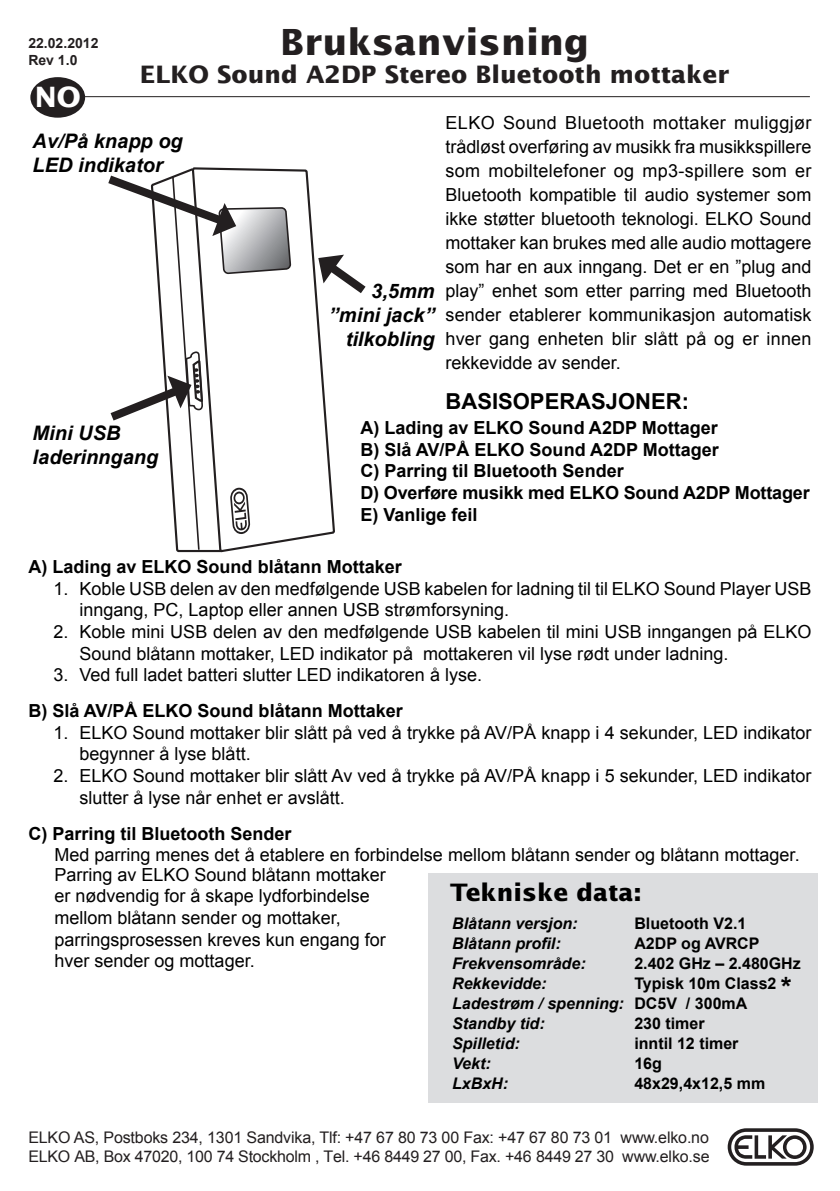
<style>
.page{position:relative;width:840px;height:1191px;background:#fff}
.page>*{position:absolute;margin:0;border:0;box-sizing:border-box;transform-origin:0 0}
.t1{font:700 36px "Lucida Sans";color:#231f20}
.t2{font:700 28px "Lucida Sans";color:#fff}
.t3{font:700 24px "Lucida Sans";color:#231f20}
.t4{font:700 24px "Lucida Sans";color:#000}
.t5{font:700 22px "Arial";color:#000}
.t6{font:italic 700 20px/24px "Arial";color:#000}
.t7{font:18px/24px "Arial";color:#000}
.t8{font:700 18px/21.6px "Arial";color:#000}
.t9{font:16px/19.2px "Arial";letter-spacing:-.01em;color:#231f20}
.t10{font:italic 700 16px/20px "Arial";color:#000}
.t11{font:700 16px "Arial";color:#000}
.t12{font:700 14px/16.8px "Arial";color:#231f20}
.s1{font-style:normal}
.s2{font-style:normal;font-size:28px}
</style>
<div class="page">
<div style="left:428px;top:873px;width:389px;height:230px;background:#dcdddf"></div>
<hr style="left:60px;top:96px;width:749px;height:1px;background:#231f20">
<svg style="left:727px;top:1128px;width:87px;height:38px"></svg>
<svg style="left:292px;top:169px;width:43px;height:372px"></svg>
<svg style="left:316px;top:254px;width:50px;height:47px"></svg>
<svg style="left:108px;top:167px;width:184px;height:386px"></svg>
<div style="left:30px;top:77px;width:55px;height:41px;background:#231f20;border-radius:50%"></div>
<p class="t12" style="left:28px;top:36px;width:72px">22.02.2012<br>Rev 1.0</p>
<h2 class="t2" style="left:35px;top:82px;width:47px">NO</h2>
<h1 class="t1" style="left:280px;top:22px;width:310px">Bruksanvisning</h1>
<h3 class="t3" style="left:140px;top:61px;width:590px">ELKO Sound A2DP Stereo Bluetooth mottaker</h3>
<p class="t6" style="left:33px;top:130px;width:152px">Av/På knapp og<br>LED indikator</p>
<p class="t6" style="left:33px;top:422px;width:127px">Mini USB laderinngang</p>
<p class="t6" style="left:329px;top:280px;width:107px;text-align:right">3,5mm ”mini jack” tilkobling</p>
<p class="t7" style="left:445px;top:111px;width:367px;text-align:justify">ELKO Sound Bluetooth mottaker muliggjør trådløst overføring av musikk fra musikkspillere som mobiltelefoner og mp3-spillere som er Bluetooth kompatible til audio systemer som ikke støtter bluetooth teknologi. ELKO Sound mottaker kan brukes med alle audio mottagere som har en aux inngang. Det er en ”plug and play” enhet som etter parring med Bluetooth sender etablerer kommunikasjon automatisk hver gang enheten blir slått på og er innen rekkevidde av sender.</p>
<p class="t5" style="left:445px;top:387px;width:245px">BASISOPERASJONER:</p>
<p class="t8" style="left:360px;top:418px;width:450px">A) Lading av ELKO Sound A2DP Mottager<br>B) Slå AV/PÅ ELKO Sound A2DP Mottager<br>C) Parring til Bluetooth Sender<br>D) Overføre musikk med ELKO Sound A2DP Mottager E) Vanlige feil</p>
<p class="t8" style="left:28px;top:556px;width:375px">A) Lading av ELKO Sound blåtann Mottaker</p>
<p class="t7" style="left:79px;top:578px;width:733px;line-height:21.6px;text-indent:-26px">1. Koble USB delen av den medfølgende USB kabelen for ladning til til ELKO Sound Player USB inngang, PC, Laptop eller annen USB strømforsyning.</p>
<p class="t7" style="left:79px;top:621px;width:733px;line-height:21.6px;text-indent:-26px">2. Koble mini USB delen av den medfølgende USB kabelen til mini USB inngangen på ELKO<br>Sound blåtann mottaker, LED indikator på mottakeren vil lyse rødt under ladning.</p>
<p class="t7" style="left:53px;top:663px;width:430px">3. Ved full ladet batteri slutter LED indikatoren å lyse.</p>
<p class="t8" style="left:28px;top:700px;width:376px">B) Slå AV/PÅ ELKO Sound blåtann Mottaker</p>
<p class="t7" style="left:79px;top:722px;width:733px;line-height:21.6px;text-indent:-26px">1. ELKO Sound mottaker blir slått på ved å trykke på AV/PÅ knapp i 4 sekunder, LED indikator begynner å lyse blått.</p>
<p class="t7" style="left:79px;top:765px;width:733px;line-height:21.6px;text-indent:-26px">2. ELKO Sound mottaker blir slått Av ved å trykke på AV/PÅ knapp i 5 sekunder, LED indikator slutter å lyse når enhet er avslått.</p>
<p class="t8" style="left:28px;top:823px;width:265px">C) Parring til Bluetooth Sender</p>
<p class="t7" style="left:54px;top:843px;width:746px">Med parring menes det å etablere en forbindelse mellom blåtann sender og blåtann mottager.</p>
<h3 class="t4" style="left:450px;top:878px;width:193px">Tekniske data:</h3>
<p class="t10" style="left:452px;top:914px;width:127px">Blåtann versjon:</p>
<p class="t11" style="left:634px;top:913px;width:114px">Bluetooth V2.1</p>
<p class="t10" style="left:452px;top:934px;width:110px">Blåtann profil:</p>
<p class="t11" style="left:634px;top:933px;width:127px">A2DP og AVRCP</p>
<p class="t10" style="left:452px;top:954px;width:135px">Frekvensområde:</p>
<p class="t11" style="left:634px;top:953px;width:168px">2.402 GHz – 2.480GHz</p>
<p class="t10" style="left:452px;top:974px;width:96px">Rekkevidde:</p>
<p class="t7" style="left:54px;top:864px;width:333px;line-height:21.6px">Parring av ELKO Sound blåtann mottaker er nødvendig for å skape lydforbindelse mellom blåtann sender og mottaker, parringsprosessen kreves kun engang for hver sender og mottager.</p>
<p class="t10" style="left:452px;top:974px;width:341px;text-indent:182px"><span class="s1">Typisk 10m Class2</span> <span class="s2">*<br></span>Ladestrøm / spenning: <span class="s1">DC5V / 300mA<br></span>Standby tid:</p>
<p class="t11" style="left:634px;top:1013px;width:72px">230 timer</p>
<p class="t10" style="left:452px;top:1034px;width:69px">Spilletid:</p>
<p class="t11" style="left:634px;top:1033px;width:106px">inntil 12 timer</p>
<p class="t10" style="left:452px;top:1054px;width:40px">Vekt:</p>
<p class="t11" style="left:634px;top:1053px;width:29px">16g</p>
<p class="t10" style="left:452px;top:1074px;width:57px">LxBxH:</p>
<p class="t11" style="left:634px;top:1073px;width:132px">48x29,4x12,5 mm</p>
<p class="t9" style="left:28px;top:1128px;width:682px">ELKO AS, Postboks 234, 1301 Sandvika, Tlf: +47 67 80 73 00 Fax: +47 67 80 73 01 www.elko.no<br>ELKO AB, Box 47020, 100 74 Stockholm , Tel. +46 8449 27 00, Fax. +46 8449 27 30 www.elko.se</p>
</div>
